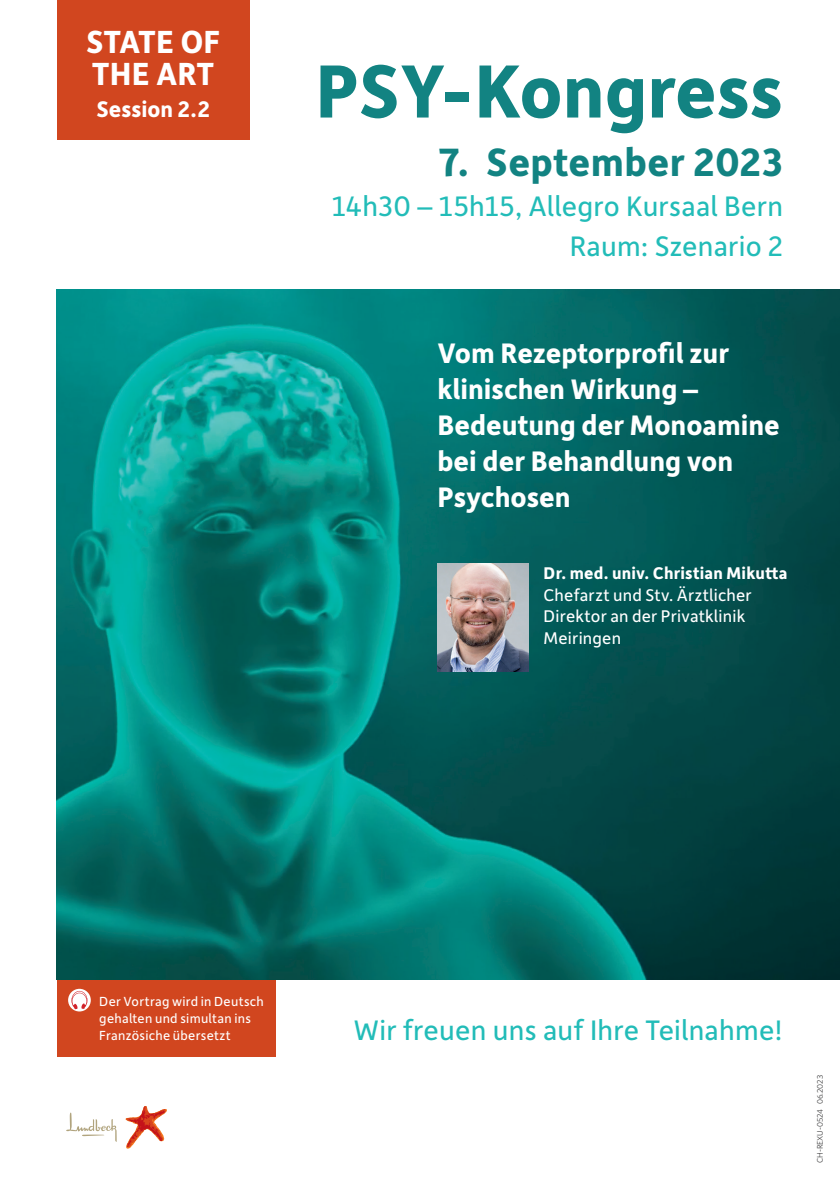
<style>
.page{position:relative;width:840px;height:1191px;background:#fff}
.page>*{position:absolute;margin:0;border:0;box-sizing:border-box;transform-origin:0 0}
.t1{font:700 80px "Depot New";color:#128382}
.t2{font:700 42px "Depot New";letter-spacing:.01em;color:#128382}
.t3{font:700 34px/32px "Depot New";letter-spacing:.005em;color:#fff}
.t4{font:700 30px/36px "Depot New";color:#fff}
.t5{font:30px/40px "Depot New";letter-spacing:.01em;color:#22bcb8;text-align:right}
.t6{font:700 24px "Depot New";color:#fff}
.t7{font:18px/21.6px "Depot New";letter-spacing:.01em;color:#fff}
.t8{font:700 18px "Depot New";letter-spacing:.015em;color:#fff}
.t9{font:14px/16.8px "Depot New";letter-spacing:.02em;color:#fff}
.t10{font:8.2px "Whitney";letter-spacing:-.01em;color:#3e3e3f}
</style>
<div class="page">
<div style="left:57px;top:979px;width:218px;height:78px;background:#d1461f"></div>
<img style="left:57px;top:289px;width:782px;height:690px">
<svg style="left:66px;top:1112px;width:51px;height:30px"></svg>
<svg style="left:125px;top:1106px;width:42px;height:42px"></svg>
<div style="left:57px;top:0;width:192px;height:140px;background:#d1461f"></div>
<img style="left:437px;top:563px;width:91px;height:108px">
<svg style="left:68px;top:988px;width:23px;height:23px"></svg>
<svg style="left:71px;top:990px;width:16px;height:19px"></svg>
<p class="t3" style="left:86px;top:25px;width:136px">STATE OF<br>THE ART</p>
<p class="t6" style="left:96px;top:94px;width:115px">Session 2.2</p>
<h1 class="t1" style="left:315px;top:39px;width:469px">PSY-Kongress</h1>
<h2 class="t2" style="left:438px;top:134px;width:345px">7. September 2023</h2>
<p class="t5" style="left:332px;top:184px;width:452px">14h30 – 15h15, Allegro Kursaal Bern<br>Raum: Szenario 2</p>
<p class="t4" style="left:437px;top:334px;width:344px">Vom Rezeptorprofil zur klinischen Wirkung –<br>Bedeutung der Monoamine bei der Behandlung von<br>Psychosen</p>
<p class="t8" style="left:543px;top:561px;width:245px">Dr. med. univ. Christian Mikutta</p>
<p class="t7" style="left:543px;top:583px;width:209px">Chefarzt und Stv. Ärztlicher<br>Direktor an der Privatklinik<br>Meiringen</p>
<p class="t9" style="left:99px;top:992px;width:166px">Der Vortrag wird in Deutsch gehalten und simultan ins<br>Französiche übersetzt</p>
<p class="t5" style="left:354px;top:1008px;width:430px">Wir freuen uns auf Ihre Teilnahme!</p>
<p class="t10" style="left:814px;top:1162px;width:89px;rotate:-90deg">CH-REXU-0524 06.2023</p>
</div>
